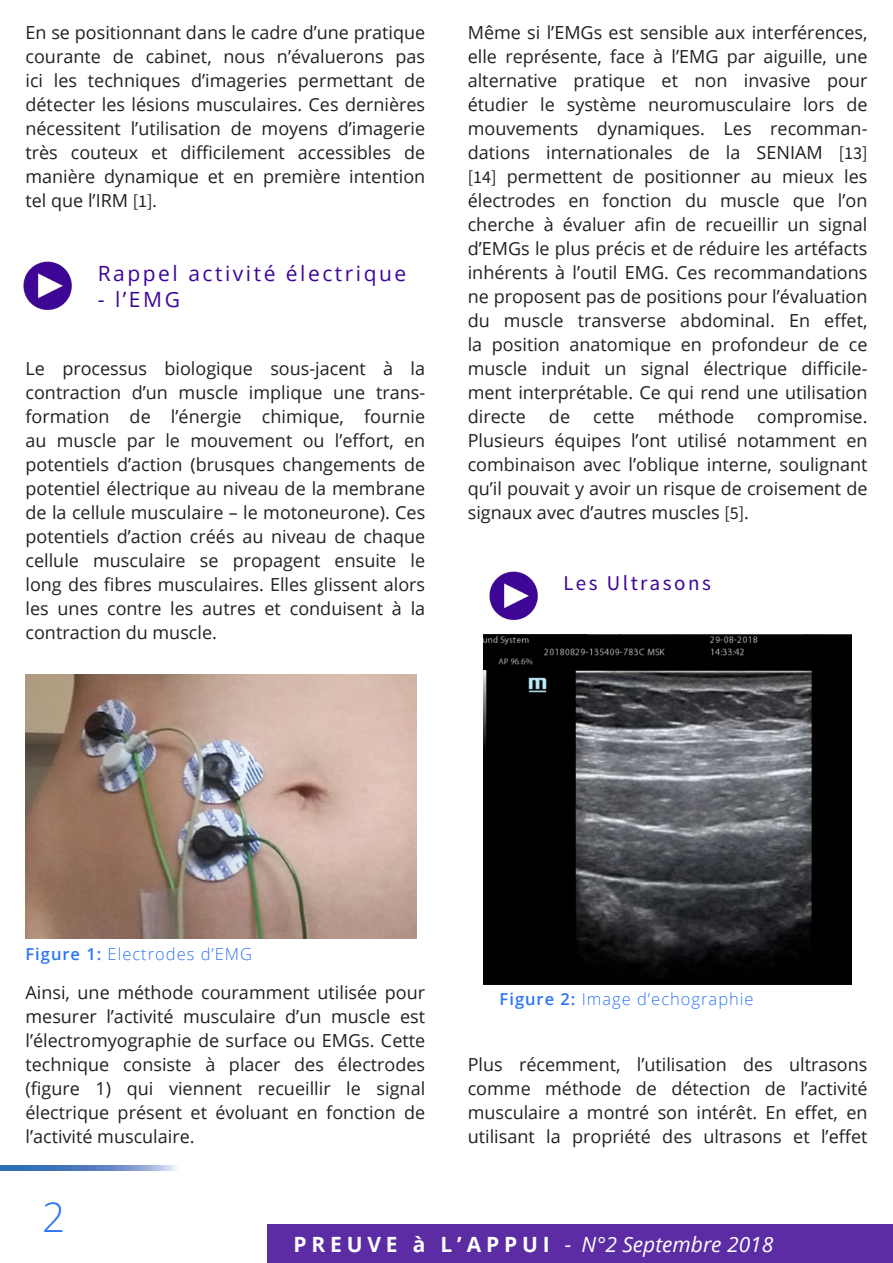
<style>
.page{position:relative;width:893px;height:1263px;background:#fff}
.page>*{position:absolute;margin:0;border:0;box-sizing:border-box;transform-origin:0 0}
.t1{font:300 40.5px "Open Sans";color:#2c75f4}
.t2{font:italic 21px "Open Sans";color:#fff}
.Titre{font:21px "Open Sans";letter-spacing:.12em;color:#3e0694}
.Titre-2{font:21px "Source Sans Pro";letter-spacing:.12em;color:#3e0694}
.Texte_Principal{font:18px/24px "Open Sans";color:#231f20;text-align:justify}
.Auteur{font:300 16.5px "Open Sans";letter-spacing:.06em;color:#2c75f4}
.s1{font-family:"Source Sans Pro"}
.s2{font-weight:600}
.s3{font-weight:700;font-style:normal}
</style>
<div class="page">
<svg style="left:0;top:1165px;width:176px;height:6px"></svg>
<div style="left:268px;top:1225px;width:625px;height:38px;background:#5b2ca4"></div>
<img style="left:489px;top:572px;width:49px;height:48px">
<img style="left:484px;top:634px;width:367px;height:350px">
<img style="left:26px;top:675px;width:391px;height:263px">
<img style="left:23px;top:261px;width:49px;height:49px">
<p class="Texte_Principal" style="left:26px;top:20px;width:401px">En se positionnant dans le cadre d’une pratique courante de cabinet, nous n’évaluerons pas ici les techniques d’imageries permettant de détecter les lésions musculaires. Ces dernières nécessitent l’utilisation de moyens d’imagerie très couteux et difficilement accessibles de manière dynamique et en première intention tel que l’IRM <span class="s1">[1].</span></p>
<p class="Titre" style="left:98px;top:259px;width:310px">Rappel activité électrique</p>
<p class="Titre" style="left:98px;top:285px;width:84px">- l’EMG</p>
<p class="Texte_Principal" style="left:26px;top:356px;width:401px">Le processus biologique sous-jacent à la contraction d’un muscle implique une trans&shy;formation de l’énergie chimique, fournie au muscle par le mouvement ou l’effort, en potentiels d’action (brusques changements de potentiel électrique au niveau de la membrane de la cellule musculaire – le motoneurone). Ces potentiels d’action créés au niveau de chaque cellule musculaire se propagent ensuite le long des fibres musculaires. Elles glissent alors les unes contre les autres et conduisent à la contraction du muscle.</p>
<p class="Texte_Principal" style="left:468px;top:20px;width:401px">Même si l’EMGs est sensible aux interférences, elle représente, face à l’EMG par aiguille, une alternative pratique et non invasive pour étudier le système neuromusculaire lors de mouvements dynamiques. Les recomman&shy;dations internationales de la SENIAM <span class="s1">[13] [14]</span> permettent de positionner au mieux les électrodes en fonction du muscle que l’on cherche à évaluer afin de recueillir un signal d’EMGs le plus précis et de réduire les artéfacts inhérents à l’outil EMG. Ces recommandations ne proposent pas de positions pour l’évaluation du muscle transverse abdominal. En effet, la position anatomique en profondeur de ce muscle induit un signal électrique difficile&shy;ment interprétable. Ce qui rend une utilisation directe</p>
<p class="Texte_Principal" style="left:549px;top:404px;width:23px">de</p>
<p class="Texte_Principal" style="left:593px;top:404px;width:43px">cette</p>
<p class="Texte_Principal" style="left:658px;top:404px;width:78px">méthode</p>
<p class="Texte_Principal" style="left:468px;top:404px;width:401px;text-indent:289px">compromise.<br>Plusieurs équipes l’ont utilisé notamment en combinaison avec l’oblique interne, soulignant qu’il pouvait y avoir un risque de croisement de signaux avec d’autres muscles <span class="s1">[5]</span>.</p>
<p class="Titre-2" style="left:563px;top:570px;width:149px">Les Ultrasons</p>
<p class="Auteur" style="left:26px;top:943px;width:228px"><span class="s2">Figure 1:</span> Electrodes d’EMG</p>
<p class="Texte_Principal" style="left:26px;top:980px;width:401px">Ainsi, une méthode couramment utilisée pour mesurer l’activité musculaire d’un muscle est l’électromyographie de surface ou EMGs. Cette technique consiste à placer des électrodes (figure 1) qui viennent recueillir le signal électrique présent et évoluant en fonction de l’activité musculaire.</p>
<h1 class="t1" style="left:42px;top:1190px;width:25px">2</h1>
<p class="Auteur" style="left:500px;top:987px;width:255px"><span class="s2">Figure 2:</span> Image d’echographie</p>
<p class="Texte_Principal" style="left:468px;top:1052px;width:401px">Plus récemment, l’utilisation des ultrasons comme méthode de détection de l’activité musculaire a montré son intérêt. En effet, en utilisant la propriété des ultrasons et l’effet</p>
<p class="t2" style="left:293px;top:1230px;width:481px"><span class="s3">P R E U V E à L ’ A P P U I</span> - N°2 Septembre 2018</p>
</div>
